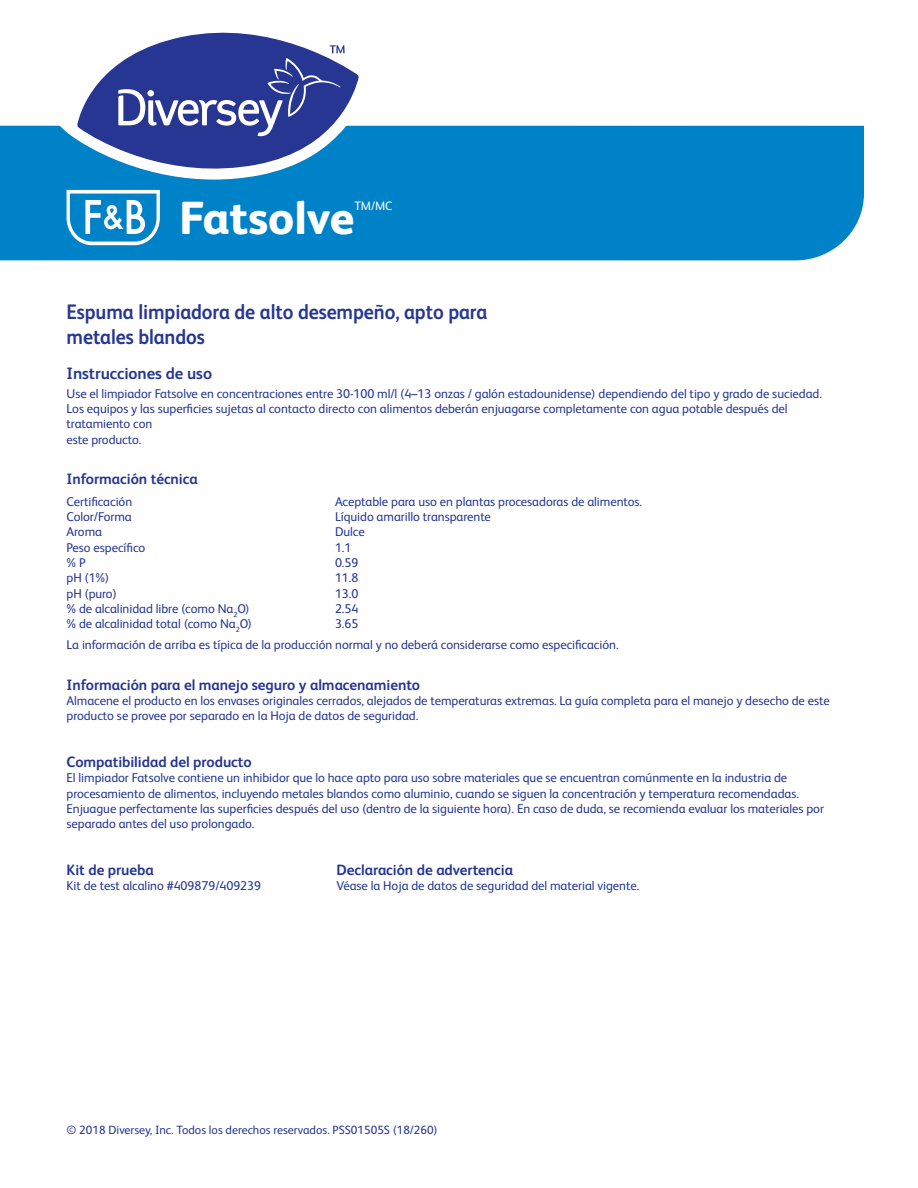
<style>
.page{position:relative;width:918px;height:1188px;background:#fff}
.page>*{position:absolute;margin:0;border:0;box-sizing:border-box;transform-origin:0 0}
.Fancy_Name_page_1{font:800 46.5px "FS Albert Pro";color:#fff}
.t1{font:700 21px/25.2px "FS Albert Pro";letter-spacing:-.005em;color:#263692;scale:.93 1}
.t2{font:700 16.5px "FS Albert Pro";letter-spacing:-.005em;color:#263692}
.t3{font:700 15px "FS Albert Pro";letter-spacing:-.005em;color:#263692}
.t4{font:12.75px/15.3px "FS Albert Pro";letter-spacing:-.005em;color:#263692}
.Fancy_Name_page_1-2{font:12.3px "FS Albert Pro";color:#fff}
.t5{font:12px "FS Albert Pro";color:#263692}
</style>
<div class="page">
<div style="left:0;top:126px;width:864px;height:134px;background:#0082c8"></div>
<svg style="left:57px;top:125px;width:317px;height:55px;background:#148ccc"></svg>
<svg style="left:77px;top:32px;width:282px;height:149px"></svg>
<svg style="left:118px;top:45px;width:227px;height:91px;background:#4b58a4"></svg>
<svg style="left:67px;top:190px;width:93px;height:55px"></svg>
<p class="Fancy_Name_page_1" style="left:179px;top:181px;width:177px">Fatsolve</p>
<p class="Fancy_Name_page_1-2" style="left:355px;top:197px;width:39px">TM/MC</p>
<p class="t1" style="left:67px;top:298px;width:454px">Espuma limpiadora de alto desempeño, apto para metales blandos</p>
<p class="t2" style="left:67px;top:362px;width:147px">Instrucciones de uso</p>
<p class="t4" style="left:67px;top:385px;width:757px">Use el limpiador Fatsolve en concentraciones entre 30-100 ml/l (4–13 onzas / galón estadounidense) dependiendo del tipo y grado de suciedad.<br>Los equipos y las superficies sujetas al contacto directo con alimentos deberán enjuagarse completamente con agua potable después del tratamiento con<br>este producto.</p>
<p class="t3" style="left:67px;top:468px;width:133px">Información técnica</p>
<p class="t4" style="left:67px;top:493px;width:67px">Certificación</p>
<p class="t4" style="left:335px;top:493px;width:309px">Aceptable para uso en plantas procesadoras de alimentos.</p>
<p class="t4" style="left:67px;top:508px;width:67px">Color/Forma</p>
<p class="t4" style="left:335px;top:508px;width:157px">Líquido amarillo transparente</p>
<p class="t4" style="left:67px;top:523px;width:37px">Aroma</p>
<p class="t4" style="left:335px;top:523px;width:31px">Dulce</p>
<p class="t4" style="left:67px;top:539px;width:80px">Peso específico</p>
<p class="t4" style="left:335px;top:539px;width:18px">1.1</p>
<p class="t4" style="left:67px;top:554px;width:21px">% P</p>
<p class="t4" style="left:335px;top:554px;width:25px">0.59</p>
<p class="t4" style="left:67px;top:569px;width:44px">pH (1%)</p>
<p class="t4" style="left:335px;top:569px;width:25px">11.8</p>
<p class="t4" style="left:67px;top:585px;width:52px">pH (puro)</p>
<p class="t4" style="left:335px;top:585px;width:25px">13.0</p>
<p class="t4" style="left:67px;top:600px;width:184px">% de alcalinidad libre (como Na<sub>2</sub>O)</p>
<p class="t4" style="left:335px;top:600px;width:25px">2.54</p>
<p class="t4" style="left:67px;top:615px;width:187px">% de alcalinidad total (como Na<sub>2</sub>O)</p>
<p class="t4" style="left:335px;top:615px;width:25px">3.65</p>
<p class="t4" style="left:67px;top:636px;width:554px">La información de arriba es típica de la producción normal y no deberá considerarse como especificación.</p>
<p class="t3" style="left:67px;top:674px;width:355px">Información para el manejo seguro y almacenamiento</p>
<p class="t4" style="left:67px;top:692px;width:765px">Almacene el producto en los envases originales cerrados, alejados de temperaturas extremas. La guía completa para el manejo y desecho de este producto se provee por separado en la Hoja de datos de seguridad.</p>
<p class="t3" style="left:67px;top:751px;width:187px">Compatibilidad del producto</p>
<p class="t4" style="left:67px;top:769px;width:759px">El limpiador Fatsolve contiene un inhibidor que lo hace apto para uso sobre materiales que se encuentran comúnmente en la industria de procesamiento de alimentos, incluyendo metales blandos como aluminio, cuando se siguen la concentración y temperatura recomendadas.<br>Enjuague perfectamente las superficies después del uso (dentro de la siguiente hora). En caso de duda, se recomienda evaluar los materiales por separado antes del uso prolongado.</p>
<p class="t3" style="left:67px;top:859px;width:89px">Kit de prueba</p>
<p class="t3" style="left:337px;top:859px;width:178px">Declaración de advertencia</p>
<p class="t4" style="left:67px;top:877px;width:196px">Kit de test alcalino #409879/409239</p>
<p class="t4" style="left:337px;top:877px;width:304px">Véase la Hoja de datos de seguridad del material vigente.</p>
<p class="t5" style="left:67px;top:1121px;width:373px">© 2018 Diversey, Inc. Todos los derechos reservados. PSS01505S (18/260)</p>
</div>
